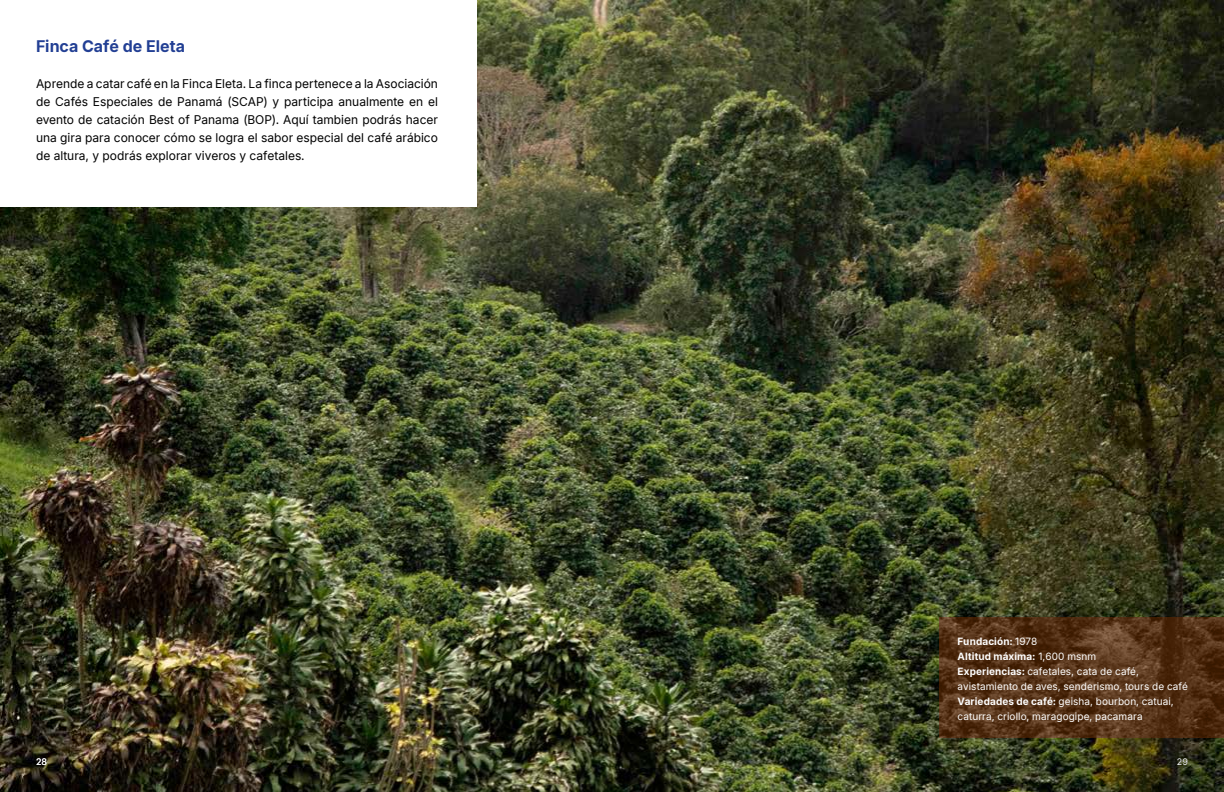
<style>
.page{position:relative;width:1224px;height:792px;background:#fff}
.page>*{position:absolute;margin:0;border:0;box-sizing:border-box;transform-origin:0 0}
.t1{font:700 16px "Inter";color:#223f94}
.t2{font:12px/18px "Inter";color:#000;text-align:justify}
.t3{font:10px/15px "Inter";letter-spacing:.01em;color:#fff}
.t4{font:9px "Inter";color:#fff}
.s1{font-weight:700}
</style>
<div class="page">
<img style="left:0;top:0;width:1224px;height:792px">
<div style="left:0;top:0;width:477px;height:207px;background:#fff"></div>
<svg style="left:940px;top:617px;width:284px;height:121px"></svg>
<h1 class="t1" style="left:36px;top:34px;width:151px">Finca Café de Eleta</h1>
<p class="t2" style="left:36px;top:74px;width:403px">Aprende a catar café en la Finca Eleta. La finca pertenece a la Asociación de Cafés Especiales de Panamá (SCAP) y participa anualmente en el evento de catación Best of Panama (BOP). Aquí tambien podrás hacer una gira para conocer cómo se logra el sabor especial del café arábico de altura, y podrás explorar viveros y cafetales.</p>
<p class="t3" style="left:958px;top:633px;width:232px"><span class="s1">Fundación:</span> 1978<br><span class="s1">Altitud máxima:</span> 1,600 msnm<br><span class="s1">Experiencias:</span> cafetales, cata de café, avistamiento de aves, senderismo, tours de café <span class="s1">Variedades de café:</span> geisha, bourbon, catuai, caturra, criollo, maragogipe, pacamara</p>
<p class="t4" style="left:36px;top:755px;width:13px">28</p>
<p class="t4" style="left:1177px;top:755px;width:13px">29</p>
</div>
